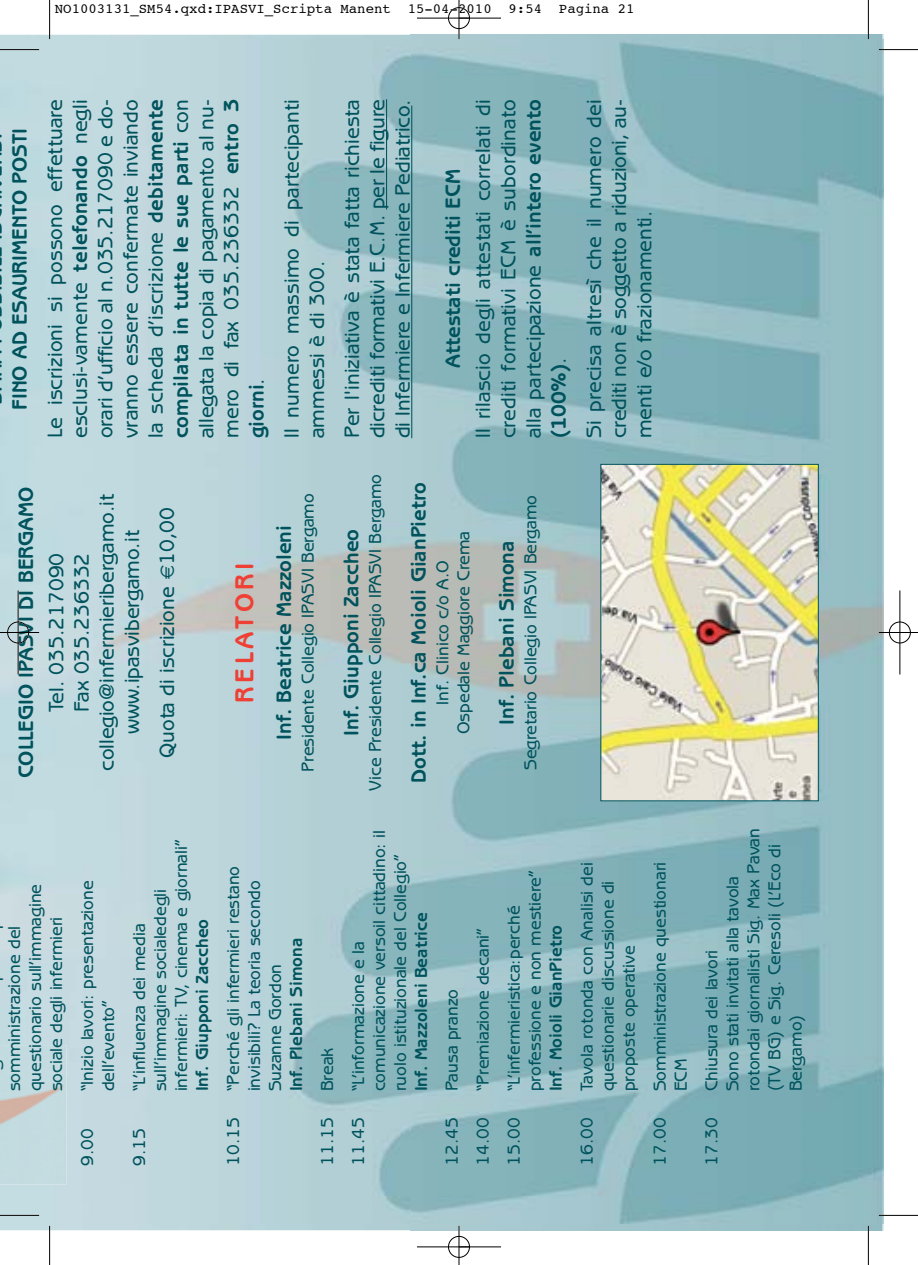
<style>
.page{position:relative;width:918px;height:1265px;background:#fff}
.page>*{position:absolute;margin:0;border:0;box-sizing:border-box;transform-origin:0 0}
.t1{font:700 26.25px "Benguiat Gothic";letter-spacing:.15em;color:#ef4035}
.t2{font:500 21px/25.2px "Benguiat Gothic";color:#00535d;text-align:justify}
.t3{font:700 21px "Benguiat Gothic";color:#00535d}
.t4{font:500 17.5px/21px "Benguiat Gothic";color:#00535d}
.t5{font:700 17.5px "Benguiat Gothic";color:#00535d}
.t6{font:14px "Courier";color:#000}
.s1{font-weight:700}
</style>
<div class="page">
<img style="left:0;top:35px;width:883px;height:1195px">
<img style="left:93px;top:40px;width:317px;height:1183px">
<img style="left:0;top:1045px;width:66px;height:140px">
<hr style="left:386px;top:99px;width:1px;height:110px;background:#00535d">
<hr style="left:411px;top:106px;width:1px;height:332px;background:#00535d">
<img style="left:602px;top:466px;width:215px;height:333px">
<div style="left:600px;top:464px;width:219px;height:337px;border:1px solid #00535d"></div>
<hr style="left:49px;top:0;width:1px;height:39px;background:#000">
<hr style="left:0;top:49px;width:39px;height:1px;background:#000">
<hr style="left:868px;top:0;width:1px;height:39px;background:#000">
<hr style="left:879px;top:49px;width:39px;height:1px;background:#000">
<hr style="left:49px;top:1226px;width:1px;height:39px;background:#000">
<hr style="left:0;top:1215px;width:39px;height:1px;background:#000">
<hr style="left:868px;top:1226px;width:1px;height:39px;background:#000">
<hr style="left:879px;top:1215px;width:39px;height:1px;background:#000">
<hr style="left:458px;top:0;width:1px;height:39px;background:#fff">
<hr style="left:458px;top:1226px;width:1px;height:39px;background:#fff">
<div style="left:889px;top:622px;width:22px;height:21px;border:1px solid #fff;border-radius:50%"></div>
<hr style="left:417px;top:18px;width:84px;height:1px;background:#000">
<hr style="left:417px;top:1247px;width:84px;height:1px;background:#000">
<hr style="left:18px;top:590px;width:1px;height:84px;background:#000">
<hr style="left:899px;top:590px;width:1px;height:84px;background:#000">
<hr style="left:459px;top:0;width:1px;height:39px;background:#000">
<hr style="left:459px;top:1226px;width:1px;height:39px;background:#000">
<hr style="left:0;top:632px;width:39px;height:1px;background:#000">
<hr style="left:879px;top:632px;width:39px;height:1px;background:#000">
<div style="left:448px;top:7px;width:22px;height:22px;border:1px solid #000;border-radius:50%"></div>
<div style="left:448px;top:1236px;width:22px;height:22px;border:1px solid #000;border-radius:50%"></div>
<div style="left:7px;top:622px;width:22px;height:21px;border:1px solid #000;border-radius:50%"></div>
<div style="left:889px;top:622px;width:21px;height:21px;border:1px solid #000;border-radius:50%"></div>
<svg style="left:161px;top:566px;width:13px;height:13px"></svg>
<p class="t6" style="left:55px;top:2px;width:581px">NO1003131_SM54.qxd:IPASVI_Scripta Manent 15-04-2010 9:54 Pagina 21</p>
<p class="t3" style="left:12px;top:410px;width:283px;rotate:-90deg">FINO AD ESAURIMENTO POSTI</p>
<p class="t2" style="left:44px;top:438px;width:341px;rotate:-90deg">Le iscrizioni si possono effettuare esclusi-vamente <span class="s1">telefonando</span> negli orari d’ufficio al n.035.217090 e do&shy;vranno essere confermate inviando la scheda d’iscrizione <span class="s1">debitamente compilata in tutte le sue parti</span> con allegata la copia di pagamento al nu&shy;mero di fax 035.236332 <span class="s1">entro 3 giorni</span>.</p>
<p class="t2" style="left:281px;top:438px;width:340px;rotate:-90deg">Il numero massimo di partecipanti ammessi è di 300.</p>
<p class="t2" style="left:341px;top:438px;width:341px;rotate:-90deg">Per l'iniziativa è stata fatta richiesta dicrediti formativi E.C.M. per le figure di Infermiere e Infermiere Pediatrico.</p>
<p class="t3" style="left:445px;top:368px;width:201px;rotate:-90deg">Attestati crediti ECM</p>
<p class="t2" style="left:472px;top:438px;width:341px;rotate:-90deg">Il rilascio degli attestati correlati di crediti formativi ECM è subordinato alla partecipazione <span class="s1">all’intero evento (100%)</span>.</p>
<p class="t2" style="left:583px;top:438px;width:340px;rotate:-90deg">Si precisa altresì che il numero dei crediti non è soggetto a riduzioni, au&shy;menti e/o frazionamenti.</p>
<p class="t3" style="left:18px;top:778px;width:293px;rotate:-90deg">COLLEGIO IPASVI DI BERGAMO</p>
<p class="t2" style="left:46px;top:771px;width:278px;text-align:center;rotate:-90deg">Tel. 035.217090<br>Fax 035.236332 collegio@infermieribergamo.it www.ipasvibergamo.it</p>
<p class="t2" style="left:156px;top:758px;width:252px;rotate:-90deg">Quota di iscrizione 10,00</p>
<h1 class="t1" style="left:235px;top:703px;width:142px;rotate:-90deg">RELATORI</h1>
<p class="t3" style="left:276px;top:740px;width:216px;rotate:-90deg">Inf. Beatrice Mazzoleni</p>
<p class="t4" style="left:299px;top:772px;width:280px;rotate:-90deg">Presidente Collegio IPASVI Bergamo</p>
<p class="t4" style="left:366px;top:791px;width:318px;rotate:-90deg">Vice Presidente Collegio IPASVI Bergamo</p>
<p class="t3" style="left:411px;top:783px;width:302px;rotate:-90deg">Dott. in Inf.ca Moioli GianPietro</p>
<p class="t3" style="left:343px;top:736px;width:208px;rotate:-90deg">Inf. Giupponi Zaccheo</p>
<p class="t4" style="left:433px;top:734px;width:205px;text-align:center;rotate:-90deg">Inf. Clinico c/o A.O<br>Ospedale Maggiore Crema</p>
<p class="t3" style="left:499px;top:725px;width:186px;rotate:-90deg">Inf. Plebani Simona</p>
<p class="t4" style="left:522px;top:770px;width:277px;rotate:-90deg">Segretario Collegio IPASVI Bergamo</p>
<p class="t4" style="left:5px;top:1091px;width:209px;rotate:-90deg">somministrazione del questionario sull’immagine sociale degli infermieri</p>
<p class="t4" style="left:78px;top:1091px;width:212px;rotate:-90deg">“Inizio lavori: presentazione dell’evento”</p>
<p class="t4" style="left:78px;top:1166px;width:39px;rotate:-90deg">9.00</p>
<p class="t4" style="left:130px;top:1091px;width:254px;rotate:-90deg">“L’influenza dei media sull’immagine socialedegli infermieri: TV, cinema e giornali”</p>
<p class="t5" style="left:196px;top:1091px;width:174px;rotate:-90deg">Inf. Giupponi Zaccheo</p>
<p class="t4" style="left:130px;top:1166px;width:39px;rotate:-90deg">9.15</p>
<p class="t4" style="left:224px;top:1091px;width:227px;rotate:-90deg">“Perché gli infermieri restano invisibili? La teoria secondo<br>Suzanne Gordon</p>
<p class="t5" style="left:290px;top:1091px;width:155px;rotate:-90deg">Inf. Plebani Simona</p>
<p class="t4" style="left:224px;top:1166px;width:50px;rotate:-90deg">10.15</p>
<p class="t4" style="left:318px;top:1091px;width:45px;rotate:-90deg">Break</p>
<p class="t4" style="left:318px;top:1166px;width:50px;rotate:-90deg">11.15</p>
<p class="t4" style="left:349px;top:1091px;width:263px;rotate:-90deg">“L’informazione e la comunicazione versoil cittadino: il ruolo istituzionale del Collegio”</p>
<p class="t5" style="left:414px;top:1091px;width:181px;rotate:-90deg">Inf. Mazzoleni Beatrice</p>
<p class="t4" style="left:349px;top:1166px;width:50px;rotate:-90deg">11.45</p>
<p class="t4" style="left:443px;top:1091px;width:104px;rotate:-90deg">Pausa pranzo</p>
<p class="t4" style="left:443px;top:1166px;width:50px;rotate:-90deg">12.45</p>
<p class="t4" style="left:474px;top:1091px;width:165px;rotate:-90deg">“Premiazione decani”</p>
<p class="t4" style="left:474px;top:1166px;width:50px;rotate:-90deg">14.00</p>
<p class="t4" style="left:505px;top:1091px;width:223px;rotate:-90deg">“L’infermieristica:perché professione e non mestiere”</p>
<p class="t5" style="left:549px;top:1091px;width:168px;rotate:-90deg">Inf. Moioli GianPietro</p>
<p class="t4" style="left:505px;top:1166px;width:50px;rotate:-90deg">15.00</p>
<p class="t4" style="left:578px;top:1091px;width:231px;rotate:-90deg">Tavola rotonda con Analisi dei questionarie discussione di proposte operative</p>
<p class="t4" style="left:578px;top:1166px;width:50px;rotate:-90deg">16.00</p>
<p class="t4" style="left:651px;top:1091px;width:231px;rotate:-90deg">Somministrazione questionari<br>ECM</p>
<p class="t4" style="left:651px;top:1166px;width:50px;rotate:-90deg">17.00</p>
<p class="t4" style="left:703px;top:1091px;width:265px;rotate:-90deg">Chiusura dei lavori<br>Sono stati invitati alla tavola rotondai giornalisti Sig. Max Pavan (TV BG) e Sig. Ceresoli (L’Eco di<br>Bergamo)</p>
<p class="t4" style="left:703px;top:1166px;width:50px;rotate:-90deg">17.30</p>
</div>
